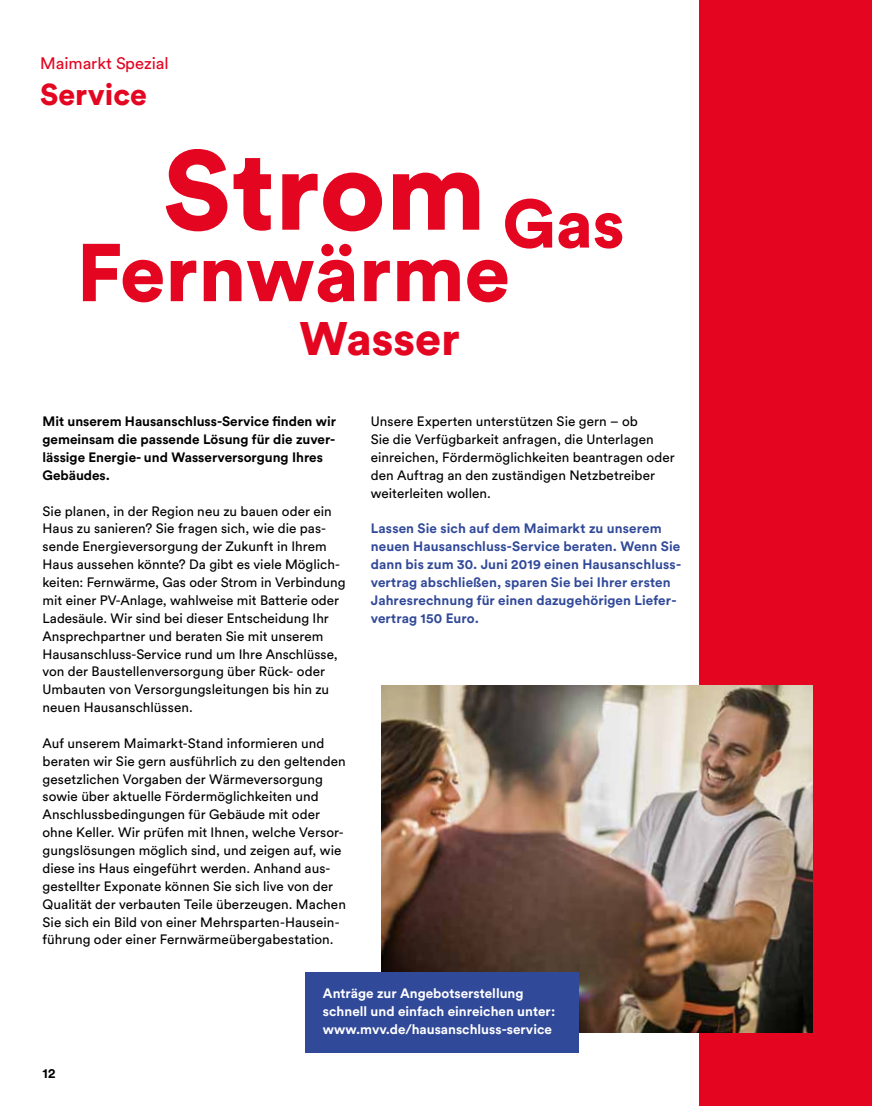
<style>
.page{position:relative;width:872px;height:1106px;background:#fff}
.page>*{position:absolute;margin:0;border:0;box-sizing:border-box;transform-origin:0 0}
.t1{font:900 111.45px "Circular Pro";color:#e40521}
.t2{font:900 80.85px "Circular Pro";color:#e40521}
.t3{font:900 46.5px "Circular Pro";color:#e40521}
.t4{font:900 30px "Circular Pro";color:#e40521}
.t5{font:16.5px "Circular Pro";color:#e40521}
.t6{font:13.5px/17.9px "Circular Pro";letter-spacing:.005em;color:#000}
.t7{font:700 13.5px/17.9px "Circular Pro";letter-spacing:.01em;color:#314999}
.t8{font:700 13.5px/17.9px "Circular Pro";color:#000}
.t9{font:700 13.5px/17.9px "Circular Pro";color:#fff}
</style>
<div class="page">
<div style="left:699px;top:0;width:173px;height:1106px;background:#e40521"></div>
<img style="left:381px;top:685px;width:431px;height:347px">
<div style="left:305px;top:972px;width:273px;height:80px;background:#314999"></div>
<p class="t5" style="left:40px;top:52px;width:130px">Maimarkt Spezial</p>
<h3 class="t4" style="left:40px;top:73px;width:108px">Service</h3>
<h1 class="t1" style="left:163px;top:113px;width:463px">Strom <sub>Gas</sub></h1>
<h2 class="t2" style="left:77px;top:216px;width:435px">Fernwärme</h2>
<h3 class="t3" style="left:299px;top:306px;width:162px">Wasser</h3>
<p class="t8" style="left:43px;top:412px;width:295px">Mit unserem Hausanschluss-Service finden wir gemeinsam die passende Lösung für die zuver&shy;lässige Energie- und Wasserversorgung Ihres Gebäudes.</p>
<p class="t6" style="left:43px;top:501px;width:304px">Sie planen, in der Region neu zu bauen oder ein Haus zu sanieren? Sie fragen sich, wie die pas&shy;sende Energieversorgung der Zukunft in Ihrem Haus aussehen könnte? Da gibt es viele Möglich&shy;keiten: Fernwärme, Gas oder Strom in Verbindung mit einer PV-Anlage, wahlweise mit Batterie oder Ladesäule. Wir sind bei dieser Entscheidung Ihr Ansprechpartner und beraten Sie mit unserem Hausanschluss-Service rund um Ihre Anschlüsse, von der Baustellenversorgung über Rück- oder Umbauten von Versorgungsleitungen bis hin zu neuen Hausanschlüssen.</p>
<p class="t6" style="left:43px;top:733px;width:305px">Auf unserem Maimarkt-Stand informieren und beraten wir Sie gern ausführlich zu den geltenden gesetzlichen Vorgaben der Wärmeversorgung sowie über aktuelle Fördermöglichkeiten und Anschlussbedingungen für Gebäude mit oder ohne Keller. Wir prüfen mit Ihnen, welche Versor&shy;gungslösungen möglich sind, und zeigen auf, wie diese ins Haus eingeführt werden. Anhand aus&shy;gestellter Exponate können Sie sich live von der Qualität der verbauten Teile überzeugen. Machen Sie sich ein Bild von einer Mehrsparten-Hausein&shy;führung oder einer Fernwärmeübergabestation.</p>
<p class="t6" style="left:371px;top:412px;width:305px">Unsere Experten unterstützen Sie gern – ob<br>Sie die Verfügbarkeit anfragen, die Unterlagen einreichen, Fördermöglichkeiten beantragen oder den Auftrag an den zuständigen Netzbetreiber weiterleiten wollen.</p>
<p class="t7" style="left:371px;top:519px;width:312px">Lassen Sie sich auf dem Maimarkt zu unserem neuen Hausanschluss-Service beraten. Wenn Sie dann bis zum 30. Juni 2019 einen Hausanschluss&shy;vertrag abschließen, sparen Sie bei Ihrer ersten Jahresrechnung für einen dazugehörigen Liefer&shy;vertrag 150 Euro.</p>
<p class="t8" style="left:43px;top:1064px;width:14px">12</p>
<p class="t9" style="left:323px;top:983px;width:234px">Anträge zur Angebotserstellung schnell und einfach einreichen unter: www.mvv.de/hausanschluss-service</p>
</div>
